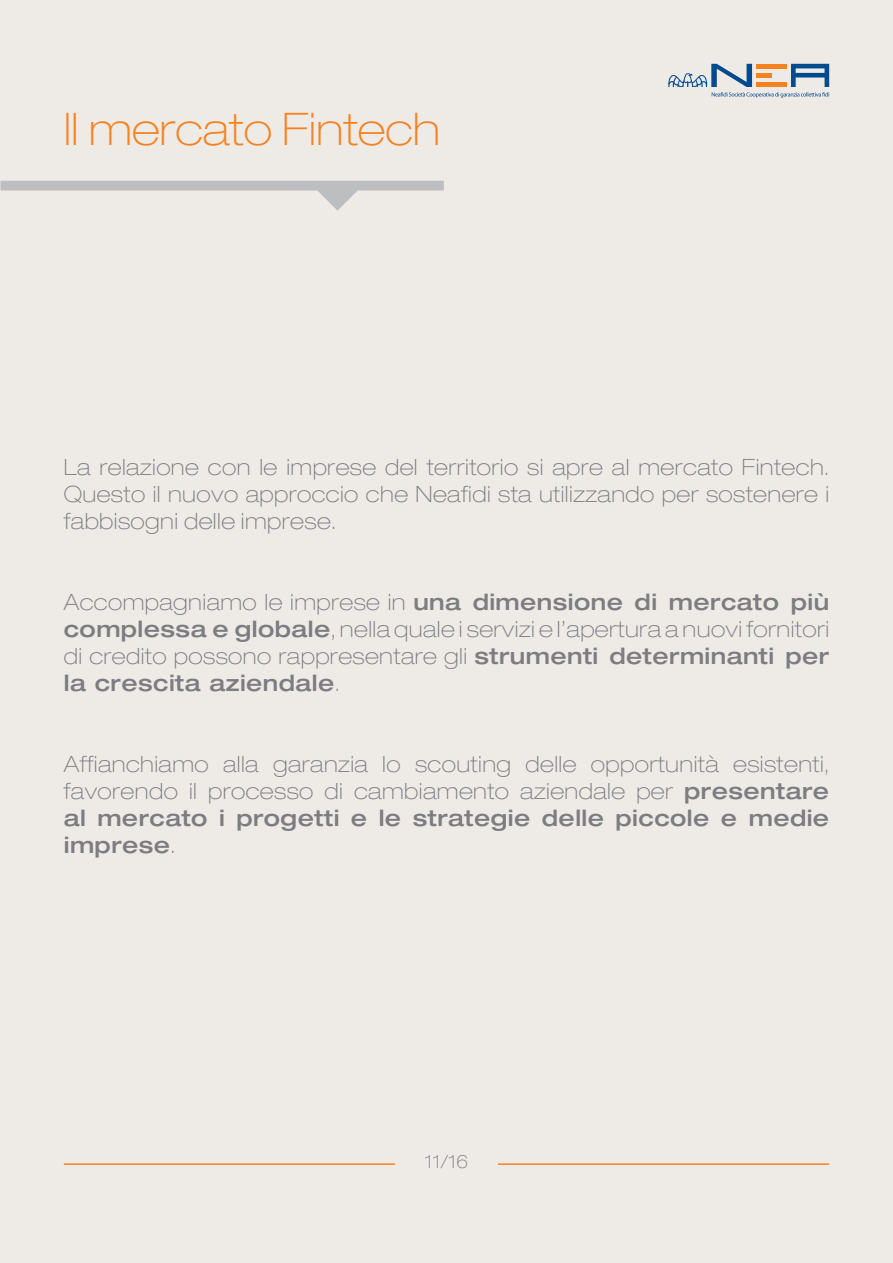
<style>
.page{position:relative;width:893px;height:1263px;background:#eeebe7}
.page>*{position:absolute;margin:0;border:0;box-sizing:border-box;transform-origin:0 0}
.t1{font:100 expanded 45px "Helvetica Neue LT Std";color:#f58220}
.t2{font:100 expanded 22.5px/27px "Helvetica Neue LT Std";letter-spacing:.02em;color:#7c7c81;text-align:justify}
.t3{font:100 expanded 18px "Helvetica Neue LT Std";color:#7c7c81}
.s1{font-weight:500}
</style>
<div class="page">
<hr style="left:64px;top:1163px;width:765px;height:2px;background:#f58220">
<div style="left:395px;top:1137px;width:102px;height:62px;background:#eeebe7"></div>
<svg style="left:1px;top:181px;width:443px;height:30px"></svg>
<svg style="left:668px;top:64px;width:161px;height:34px"></svg>
<h1 class="t1" style="left:64px;top:103px;width:378px">Il mercato Fintech</h1>
<p class="t2" style="left:64px;top:454px;width:767px">La relazione con le imprese del territorio si apre al mercato Fintech.<br>Questo il nuovo approccio che Neafidi sta utilizzando per sostenere i fabbisogni delle imprese.</p>
<p class="t2" style="left:64px;top:589px;width:767px">Accompagniamo le imprese in <span class="s1">una dimensione di mercato più complessa e globale</span>, nella quale i servizi e l’apertura a nuovi fornitori di credito possono rappresentare gli <span class="s1">strumenti determinanti per la crescita aziendale</span>.</p>
<p class="t2" style="left:64px;top:751px;width:767px">Affianchiamo alla garanzia lo scouting delle opportunità esistenti, favorendo il processo di cambiamento aziendale per <span class="s1">presentare al mercato i progetti e le strategie delle piccole e medie imprese</span>.</p>
<p class="t3" style="left:425px;top:1151px;width:45px">11/16</p>
</div>
